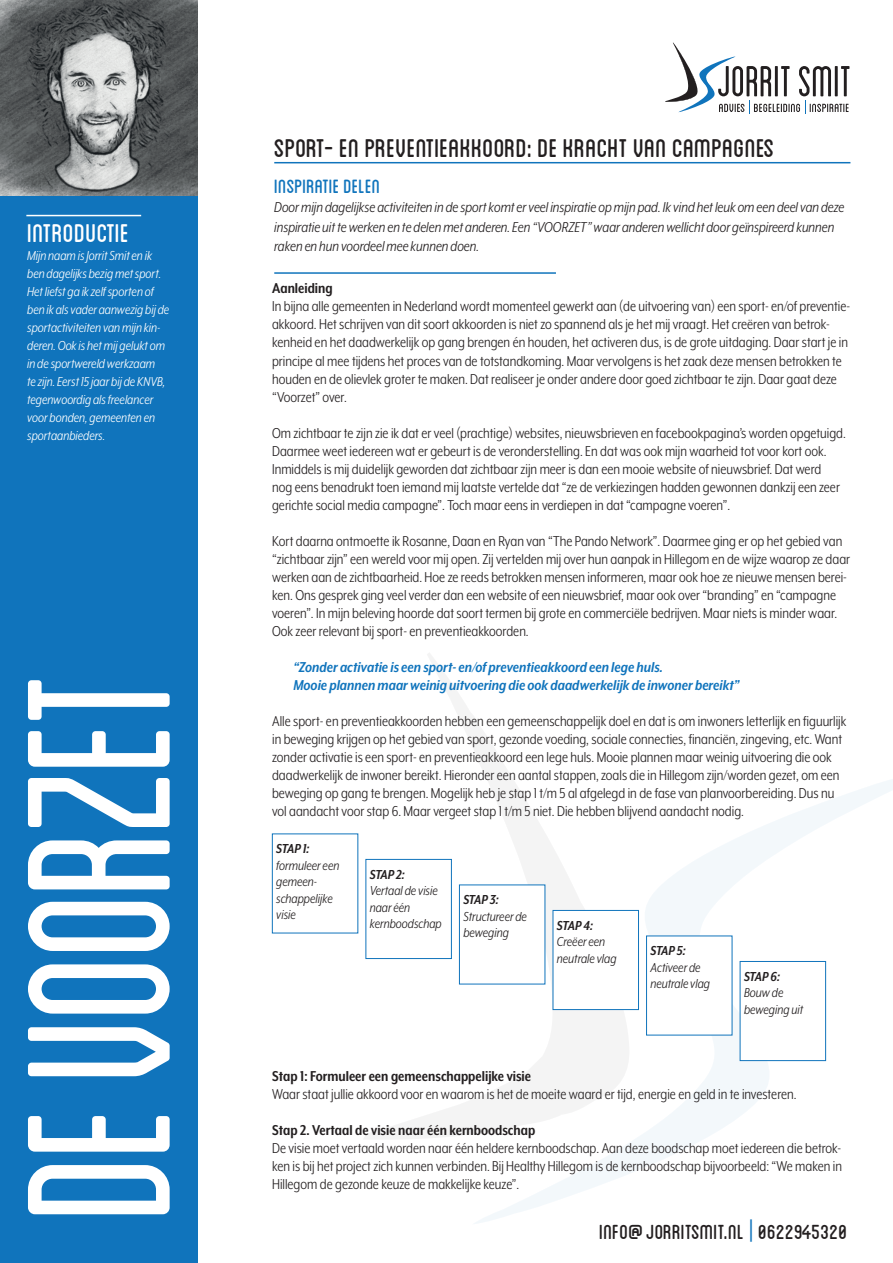
<style>
.page{position:relative;width:893px;height:1263px;background:#fff}
.page>*{position:absolute;margin:0;border:0;box-sizing:border-box;transform-origin:0 0}
.t1{font:condensed 213px "Blanch";letter-spacing:-.02em;color:#fff}
.t2{font:36px "Blanch Caps";color:#231f20}
.t3{font:36px "Blanch Caps";color:#fff}
.t4{font:28.65px "Blanch Caps";color:#231f20}
.t5{font:27px "Blanch Caps";color:#1074bc}
.t6{font:16.5px/18px "Mr Eaves XL Mod Nar OT";color:#231f20}
.t7{font:italic 16.5px/19.5px "Mr Eaves XL Mod Nar OT";color:#231f20}
.t8{font:italic 700 16.5px/18px "Mr Eaves XL Mod Nar OT";color:#1074bc}
.t9{font:700 16.5px "Mr Eaves XL Mod Nar OT";color:#231f20}
.t10{font:italic 15px/18px "Mr Eaves XL Mod Nar OT";color:#fff}
.t11{font:italic 15px/16.5px "Mr Eaves XL Mod Nar OT";color:#231f20}
.t12{font:italic 700 15px "Mr Eaves XL Mod Nar OT";letter-spacing:-.02em;color:#231f20}
.s1{font-family:"Mr Eaves XL Mod Nar OT";font-weight:900;color:#1074bc}
</style>
<div class="page">
<div style="left:0;top:0;width:197px;height:1263px;background:#1074bc"></div>
<img style="left:0;top:0;width:197px;height:195px">
<svg style="left:665px;top:43px;width:184px;height:71px"></svg>
<svg style="left:371px;top:712px;width:259px;height:383px"></svg>
<svg style="left:428px;top:653px;width:41px;height:59px"></svg>
<svg style="left:474px;top:726px;width:57px;height:159px"></svg>
<svg style="left:364px;top:1095px;width:135px;height:44px"></svg>
<svg style="left:578px;top:903px;width:35px;height:7px"></svg>
<svg style="left:645px;top:779px;width:248px;height:280px"></svg>
<svg style="left:499px;top:932px;width:275px;height:281px"></svg>
<svg style="left:474px;top:1209px;width:41px;height:15px"></svg>
<svg style="left:650px;top:926px;width:39px;height:10px"></svg>
<hr style="left:274px;top:162px;width:576px;height:1px;background:#1074bc">
<hr style="left:274px;top:272px;width:282px;height:2px;background:#1074bc">
<hr style="left:26px;top:215px;width:115px;height:1px;background:#fff">
<div style="left:366px;top:859px;width:86px;height:100px;background:#fff;border:1px solid #1074bc"></div>
<div style="left:459px;top:885px;width:86px;height:99px;background:#fff"></div>
<div style="left:553px;top:910px;width:86px;height:100px;background:#fff;border:1px solid #1074bc"></div>
<div style="left:646px;top:936px;width:86px;height:99px;background:#fff"></div>
<div style="left:740px;top:961px;width:86px;height:100px;background:#fff;border:1px solid #1074bc"></div>
<h2 class="t3" style="left:27px;top:216px;width:104px">INTRODUCTIE</h2>
<p class="t10" style="left:27px;top:246px;width:144px">Mijn naam is Jorrit Smit en ik ben dagelijks bezig met sport.<br>Het liefst ga ik zelf sporten of ben ik als vader aanwezig bij de sportactiviteiten van mijn kin&shy;deren. Ook is het mij gelukt om in de sportwereld werkzaam<br>te zijn. Eerst 15 jaar bij de KNVB, tegenwoordig als freelancer voor bonden, gemeenten en sportaanbieders.</p>
<h1 class="t1" style="left:-16px;top:1220px;width:551px;rotate:-90deg">DE VOORZET</h1>
<h2 class="t2" style="left:274px;top:132px;width:502px">Sport- en preventieakkoord: De kracht van campagnes</h2>
<h3 class="t5" style="left:274px;top:174px;width:108px">INSPIRATIE DELEN</h3>
<p class="t7" style="left:274px;top:197px;width:572px">Door mijn dagelijkse activiteiten in de sport komt er veel inspiratie op mijn pad. Ik vind het leuk om een deel van deze inspiratie uit te werken en te delen met anderen. Een “VOORZET” waar anderen wellicht door geïnspireerd kunnen raken en hun voordeel mee kunnen doen.</p>
<p class="t9" style="left:272px;top:280px;width:62px">Aanleiding</p>
<p class="t6" style="left:272px;top:298px;width:580px">In bijna alle gemeenten in Nederland wordt momenteel gewerkt aan (de uitvoering van) een sport- en/of preventie&shy;akkoord. Het schrijven van dit soort akkoorden is niet zo spannend als je het mij vraagt. Het creëren van betrok&shy;kenheid en het daadwerkelijk op gang brengen én houden, het activeren dus, is de grote uitdaging. Daar start je in principe al mee tijdens het proces van de totstandkoming. Maar vervolgens is het zaak deze mensen betrokken te houden en de olievlek groter te maken. Dat realiseer je onder andere door goed zichtbaar te zijn. Daar gaat deze “Voorzet” over.</p>
<p class="t6" style="left:272px;top:424px;width:575px">Om zichtbaar te zijn zie ik dat er veel (prachtige) websites, nieuwsbrieven en facebookpagina’s worden opgetuigd.<br>Daarmee weet iedereen wat er gebeurt is de veronderstelling. En dat was ook mijn waarheid tot voor kort ook.<br>Inmiddels is mij duidelijk geworden dat zichtbaar zijn meer is dan een mooie website of nieuwsbrief. Dat werd<br>nog eens benadrukt toen iemand mij laatste vertelde dat “ze de verkiezingen hadden gewonnen dankzij een zeer gerichte social media campagne”. Toch maar eens in verdiepen in dat “campagne voeren”.</p>
<p class="t6" style="left:272px;top:532px;width:579px">Kort daarna ontmoette ik Rosanne, Daan en Ryan van “The Pando Network”. Daarmee ging er op het gebied van “zichtbaar zijn” een wereld voor mij open. Zij vertelden mij over hun aanpak in Hillegom en de wijze waarop ze daar werken aan de zichtbaarheid. Hoe ze reeds betrokken mensen informeren, maar ook hoe ze nieuwe mensen berei&shy;ken. Ons gesprek ging veel verder dan een website of een nieuwsbrief, maar ook over “branding” en “campagne voeren”. In mijn beleving hoorde dat soort termen bij grote en commerciële bedrijven. Maar niets is minder waar.<br>Ook zeer relevant bij sport- en preventieakkoorden.</p>
<p class="t8" style="left:293px;top:658px;width:447px">“Zonder activatie is een sport- en/of preventieakkoord een lege huls.<br>Mooie plannen maar weinig uitvoering die ook daadwerkelijk de inwoner bereikt”</p>
<p class="t6" style="left:272px;top:712px;width:576px">Alle sport- en preventieakkoorden hebben een gemeenschappelijk doel en dat is om inwoners letterlijk en figuurlijk in beweging krijgen op het gebied van sport, gezonde voeding, sociale connecties, financiën, zingeving, etc. Want zonder activatie is een sport- en preventieakkoord een lege huls. Mooie plannen maar weinig uitvoering die ook daadwerkelijk de inwoner bereikt. Hieronder een aantal stappen, zoals die in Hillegom zijn/worden gezet, om een beweging op gang te brengen. Mogelijk heb je stap 1 t/m 5 al afgelegd in de fase van planvoorbereiding. Dus nu vol aandacht voor stap 6. Maar vergeet stap 1 t/m 5 niet. Die hebben blijvend aandacht nodig.</p>
<p class="t12" style="left:276px;top:841px;width:35px">STAP 1:</p>
<p class="t11" style="left:276px;top:857px;width:65px">formuleer een gemeen&shy;schappelijke visie</p>
<p class="t12" style="left:370px;top:867px;width:36px">STAP 2:</p>
<p class="t11" style="left:370px;top:883px;width:73px">Vertaal de visie naar één kernboodschap</p>
<p class="t12" style="left:463px;top:892px;width:37px">STAP 3:</p>
<p class="t11" style="left:463px;top:908px;width:65px">Structureer de beweging</p>
<p class="t12" style="left:557px;top:918px;width:38px">STAP 4:</p>
<p class="t11" style="left:557px;top:934px;width:61px">Creëer een neutrale vlag</p>
<p class="t12" style="left:650px;top:943px;width:37px">STAP 5:</p>
<p class="t11" style="left:650px;top:959px;width:61px">Activeer de neutrale vlag</p>
<p class="t12" style="left:744px;top:969px;width:37px">STAP 6:</p>
<p class="t11" style="left:744px;top:985px;width:60px">Bouw de beweging uit</p>
<p class="t9" style="left:272px;top:1067px;width:261px">Stap 1: Formuleer een gemeenschappelijke visie</p>
<p class="t6" style="left:272px;top:1085px;width:526px">Waar staat jullie akkoord voor en waarom is het de moeite waard er tijd, energie en geld in te investeren.</p>
<p class="t9" style="left:272px;top:1121px;width:265px">Stap 2. Vertaal de visie naar één kernboodschap</p>
<p class="t6" style="left:272px;top:1139px;width:571px;text-align:justify">De visie moet vertaald worden naar één heldere kernboodschap. Aan deze boodschap moet iedereen die betrok&shy;ken is bij het project zich kunnen verbinden. Bij Healthy Hillegom is de kernboodschap bijvoorbeeld: “We maken in Hillegom de gezonde keuze de makkelijke keuze”.</p>
<h3 class="t4" style="left:599px;top:1219px;width:250px">info@jorritsmit.nl <span class="s1">|</span> 0622945320</h3>
</div>
